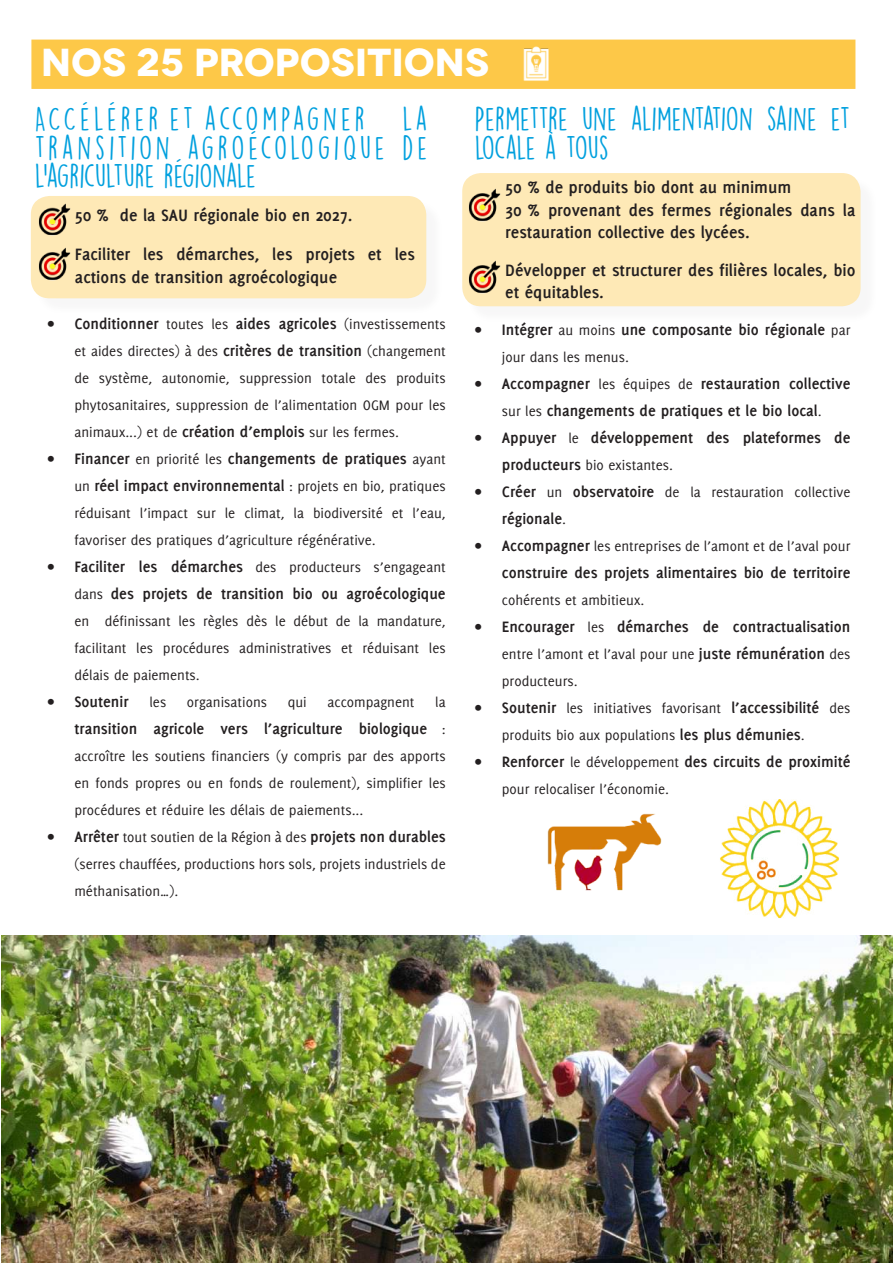
<style>
.page{position:relative;width:893px;height:1263px;background:#fff}
.page>*{position:absolute;margin:0;border:0;box-sizing:border-box;transform-origin:0 0}
.t1{font:700 39px "Novecentowide";color:#fff}
.t2{font:30px/28.5px "DK Lemon Yellow Sun";color:#00a0de;text-align:justify}
.t3{font:30px/28.5px "DK Lemon Yellow Sun";letter-spacing:-.02em;color:#00a0de}
.t4{font:30px "DK Lemon Yellow Sun";letter-spacing:.125em;color:#00a0de}
.t5{font:700 18px/22.5px "Delicious";color:#231f20}
.t6{font:700 16.5px/27px "Delicious";color:#231f20;text-align:center}
.t7{font:15px/27px "Delicious";color:#231f20;text-align:justify}
.s1{font-weight:400;font-size:15px}
.s2{font-weight:700;font-size:16.5px}
</style>
<div class="page">
<div style="left:464px;top:175px;width:415px;height:150px;background:#f9f9f9"></div>
<div style="left:463px;top:174px;width:397px;height:132px;background:#fee9b6;border-radius:18px"></div>
<div style="left:462px;top:173px;width:399px;height:133px;border:2px solid #fdc848;border-radius:18px"></div>
<div style="left:33px;top:198px;width:412px;height:119px;background:#f9f9f9"></div>
<div style="left:32px;top:197px;width:394px;height:101px;background:#fee9b6;border-radius:18px"></div>
<div style="left:31px;top:196px;width:395px;height:102px;border:2px solid #fdc848;border-radius:18px"></div>
<div style="left:31px;top:40px;width:824px;height:49px;background:#fdc848;border:2px solid #fdc848"></div>
<img style="left:1px;top:935px;width:892px;height:328px">
<img style="left:547px;top:813px;width:115px;height:78px">
<img style="left:720px;top:799px;width:119px;height:120px">
<img style="left:519px;top:40px;width:41px;height:47px">
<img style="left:464px;top:185px;width:37px;height:40px">
<img style="left:464px;top:257px;width:37px;height:40px">
<img style="left:33px;top:199px;width:38px;height:41px">
<img style="left:33px;top:244px;width:38px;height:40px">
<h1 class="t1" style="left:41px;top:38px;width:450px">NOS 25 PROPOSITIONS</h1>
<h2 class="t4" style="left:35px;top:101px;width:332px">ACCÉLÉRER ET ACCOMPAGNER</h2>
<h2 class="t2" style="left:35px;top:104px;width:394px;text-indent:368px">LA TRANSITION AGROÉCOLOGIQUE DE L’AGRICULTURE RÉGIONALE</h2>
<p class="t5" style="left:75px;top:196px;width:341px;line-height:39px">50 % de la SAU régionale bio en 2027.<br>Faciliter les démarches, les projets et les</p>
<p class="t5" style="left:75px;top:265px;width:264px">actions de transition agroécologique</p>
<h2 class="t3" style="left:475px;top:104px;width:377px">PERMETTRE UNE ALIMENTATION SAINE ET<br>LOCALE À TOUS</h2>
<p class="t5" style="left:505px;top:176px;width:352px">50 % de produits bio dont au minimum<br>30 % provenant des fermes régionales dans la restauration collective des lycées.</p>
<p class="t5" style="left:505px;top:259px;width:352px">Développer et structurer des filières locales, bio et équitables.</p>
<p class="t6" style="left:475px;top:316px;width:377px">• Intégrer <span class="s1">au moins</span> une composante bio régionale <span class="s1">par</span></p>
<p class="t7" style="left:502px;top:343px;width:128px">jour dans les menus.</p>
<p class="t6" style="left:475px;top:370px;width:377px">• Accompagner <span class="s1">les équipes de</span> restauration collective <span class="s1">sur les</span> changements de pratiques et le bio local<span class="s1">.</span></p>
<p class="t6" style="left:475px;top:424px;width:377px">• Appuyer <span class="s1">le</span> développement des plateformes de</p>
<p class="t7" style="left:502px;top:451px;width:173px"><span class="s2">producteurs</span> bio existantes.</p>
<p class="t7" style="left:475px;top:478px;width:377px"><span class="s2">• Créer</span> un <span class="s2">observatoire</span> de la restauration collective</p>
<p class="t6" style="left:502px;top:505px;width:66px">régionale<span class="s1">.</span></p>
<p class="t7" style="left:475px;top:532px;width:377px"><span class="s2">• Accompagner</span> les entreprises de l’amont et de l’aval pour</p>
<p class="t6" style="left:502px;top:559px;width:350px">construire des projets alimentaires bio de territoire</p>
<p class="t7" style="left:502px;top:586px;width:144px">cohérents et ambitieux.</p>
<p class="t6" style="left:475px;top:613px;width:377px">• Encourager <span class="s1">les</span> démarches de contractualisation</p>
<p class="t7" style="left:502px;top:640px;width:350px">entre l’amont et l’aval pour une <span class="s2">juste rémunération</span> des producteurs.</p>
<p class="t7" style="left:502px;top:694px;width:350px;text-indent:-27px"><span class="s2">• Soutenir</span> les initiatives favorisant <span class="s2">l’accessibilité</span> des produits bio aux populations <span class="s2">les plus démunies</span>.</p>
<p class="t6" style="left:475px;top:748px;width:377px">• Renforcer <span class="s1">le développement</span> des circuits de proximité</p>
<p class="t7" style="left:502px;top:775px;width:169px">pour relocaliser l’économie.</p>
<p class="t6" style="left:47px;top:310px;width:400px">• Conditionner <span class="s1">toutes les</span> aides agricoles <span class="s1">(investissements</span></p>
<p class="t7" style="left:74px;top:337px;width:373px">et aides directes) à des <span class="s2">critères de transition</span> (changement de système, autonomie, suppression totale des produits phytosanitaires, suppression de l’alimentation OGM pour les animaux...) et de <span class="s2">création d’emplois</span> sur les fermes.</p>
<p class="t6" style="left:47px;top:445px;width:400px">• Financer <span class="s1">en priorité les</span> changements de pratiques <span class="s1">ayant</span></p>
<p class="t7" style="left:74px;top:472px;width:373px">un <span class="s2">réel impact environnemental</span> : projets en bio, pratiques réduisant l’impact sur le climat, la biodiversité et l’eau, favoriser des pratiques d’agriculture régénérative.</p>
<p class="t7" style="left:47px;top:553px;width:400px"><span class="s2">• Faciliter les démarches</span> des producteurs s’engageant</p>
<p class="t6" style="left:74px;top:580px;width:373px"><span class="s1">dans</span> des projets de transition bio ou agroécologique</p>
<p class="t7" style="left:74px;top:607px;width:373px">en définissant les règles dès le début de la mandature, facilitant les procédures administratives et réduisant les délais de paiements.</p>
<p class="t6" style="left:47px;top:688px;width:83px">• Soutenir</p>
<p class="t7" style="left:149px;top:688px;width:18px">les</p>
<p class="t7" style="left:187px;top:688px;width:82px">organisations</p>
<p class="t7" style="left:288px;top:688px;width:21px">qui</p>
<p class="t7" style="left:328px;top:688px;width:89px">accompagnent</p>
<p class="t7" style="left:435px;top:688px;width:12px">la</p>
<p class="t6" style="left:74px;top:715px;width:373px">transition agricole vers l’agriculture biologique <span class="s1">:</span></p>
<p class="t7" style="left:74px;top:742px;width:373px">accroître les soutiens financiers (y compris par des apports en fonds propres ou en fonds de roulement), simplifier les procédures et réduire les délais de paiements...</p>
<p class="t6" style="left:47px;top:823px;width:400px">• Arrêter <span class="s1">tout soutien de la Région à des</span> projets non durables</p>
<p class="t7" style="left:74px;top:850px;width:373px">(serres chauffées, productions hors sols, projets industriels de méthanisation…).</p>
</div>
